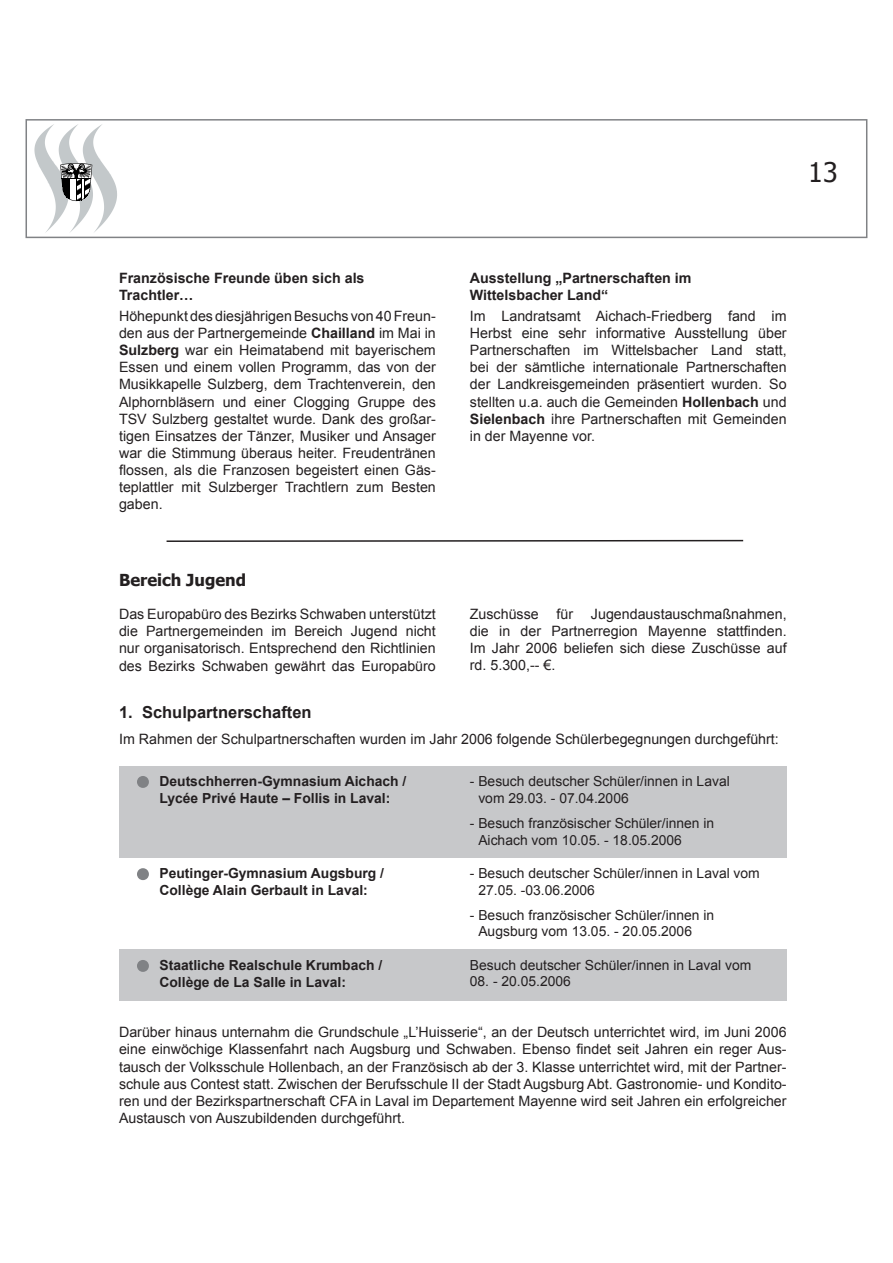
<style>
.page{position:relative;width:893px;height:1263px;background:#fff}
.page>*{position:absolute;margin:0;border:0;box-sizing:border-box;transform-origin:0 0}
.t1{font:27px "Tahoma";color:#231f20}
.t2{font:700 16.5px "Arial";color:#231f20}
.t3{font:700 16.5px "Tahoma";color:#231f20}
.t4{font:14.25px/17.1px "Arial";color:#231f20;text-align:justify}
.t5{font:700 14.25px/17.1px "Arial";color:#231f20}
.t6{font:13.8px/16.6px "Arial";color:#231f20}
.t7{font:700 13.8px/16.6px "Arial";color:#231f20;text-align:center}
.s1{font-weight:700}
.s2{font-family:"Monotype Sorts";font-weight:400;font-size:12px;color:#808285}
</style>
<div class="page">
<div style="left:26px;top:119px;width:841px;height:119px;border:2px solid #808285"></div>
<svg style="left:34px;top:124px;width:83px;height:109px"></svg>
<div style="left:119px;top:766px;width:668px;height:92px;background:#c7c8ca"></div>
<div style="left:119px;top:949px;width:668px;height:52px;background:#c7c8ca"></div>
<svg style="left:166px;top:539px;width:578px;height:3px"></svg>
<svg style="left:137px;top:776px;width:12px;height:12px"></svg>
<svg style="left:137px;top:868px;width:12px;height:13px"></svg>
<svg style="left:137px;top:960px;width:12px;height:12px"></svg>
<h1 class="t1" style="left:808px;top:154px;width:31px">13</h1>
<p class="t5" style="left:119px;top:269px;width:247px">Französische Freunde üben sich als<br>Trachtler…</p>
<p class="t4" style="left:119px;top:308px;width:318px">Höhepunkt des diesjährigen Besuchs von 40 Freun&shy;den aus der Partnergemeinde <span class="s1">Chailland</span> im Mai in <span class="s1">Sulzberg</span> war ein Heimatabend mit bayerischem Essen und einem vollen Programm, das von der Musikkapelle Sulzberg, dem Trachtenverein, den Alphornbläsern und einer Clogging Gruppe des TSV Sulzberg gestaltet wurde. Dank des großar&shy;tigen Einsatzes der Tänzer, Musiker und Ansager war die Stimmung überaus heiter. Freudentränen flossen, als die Franzosen begeistert einen Gäs&shy;teplattler mit Sulzberger Trachtlern zum Besten gaben.</p>
<p class="t3" style="left:119px;top:568px;width:129px">Bereich Jugend</p>
<p class="t4" style="left:119px;top:606px;width:318px">Das Europabüro des Bezirks Schwaben unterstützt die Partnergemeinden im Bereich Jugend nicht nur organisatorisch. Entsprechend den Richtlinien des Bezirks Schwaben gewährt das Europabüro</p>
<p class="t5" style="left:470px;top:269px;width:223px">Ausstellung „Partnerschaften im<br>Wittelsbacher Land“</p>
<p class="t4" style="left:470px;top:308px;width:318px">Im Landratsamt Aichach-Friedberg fand im Herbst eine sehr informative Ausstellung über Partnerschaften im Wittelsbacher Land statt, bei der sämtliche internationale Partnerschaften der Landkreisgemeinden präsentiert wurden. So stellten u.a. auch die Gemeinden <span class="s1">Hollenbach</span> und <span class="s1">Sielenbach</span> ihre Partnerschaften mit Gemeinden in der Mayenne vor.</p>
<p class="t4" style="left:470px;top:605px;width:318px">Zuschüsse für Jugendaustauschmaßnahmen, die in der Partnerregion Mayenne stattfinden.<br>Im Jahr 2006 beliefen sich diese Zuschüsse auf rd. 5.300,-- €.</p>
<p class="t2" style="left:119px;top:701px;width:194px">1. Schulpartnerschaften</p>
<p class="t4" style="left:119px;top:730px;width:661px">Im Rahmen der Schulpartnerschaften wurden im Jahr 2006 folgende Schülerbegegnungen durchgeführt:</p>
<p class="t7" style="left:138px;top:773px;width:270px;line-height:17.1px"><span class="s2">l</span> Deutschherren-Gymnasium Aichach /<br>Lycée Privé Haute – Follis in Laval:</p>
<p class="t7" style="left:138px;top:866px;width:247px"><span class="s2">l</span> Peutinger-Gymnasium Augsburg /<br>Collège Alain Gerbault in Laval:</p>
<p class="t7" style="left:159px;top:957px;width:224px;text-align:left;text-indent:-21px"><span class="s2">l</span> Staatliche Realschule Krumbach /<br>Collège de La Salle in Laval:</p>
<p class="t6" style="left:478px;top:773px;width:253px;text-indent:-9px">- Besuch deutscher Schüler/innen in Laval vom 29.03. - 07.04.2006</p>
<p class="t6" style="left:478px;top:815px;width:237px;text-indent:-9px">- Besuch französischer Schüler/innen in<br>Aichach vom 10.05. - 18.05.2006</p>
<p class="t6" style="left:478px;top:865px;width:283px;text-indent:-9px">- Besuch deutscher Schüler/innen in Laval vom<br>27.05. -03.06.2006</p>
<p class="t6" style="left:478px;top:907px;width:237px;text-indent:-9px">- Besuch französischer Schüler/innen in<br>Augsburg vom 13.05. - 20.05.2006</p>
<p class="t6" style="left:470px;top:957px;width:283px">Besuch deutscher Schüler/innen in Laval vom</p>
<p class="t6" style="left:470px;top:973px;width:103px">08. - 20.05.2006</p>
<p class="t4" style="left:119px;top:1024px;width:669px">Darüber hinaus unternahm die Grundschule „L’Huisserie“, an der Deutsch unterrichtet wird, im Juni 2006 eine einwöchige Klassenfahrt nach Augsburg und Schwaben. Ebenso findet seit Jahren ein reger Aus&shy;tausch der Volksschule Hollenbach, an der Französisch ab der 3. Klasse unterrichtet wird, mit der Partner&shy;schule aus Contest statt. Zwischen der Berufsschule II der Stadt Augsburg Abt. Gastronomie- und Kondito&shy;ren und der Bezirkspartnerschaft CFA in Laval im Departement Mayenne wird seit Jahren ein erfolgreicher Austausch von Auszubildenden durchgeführt.</p>
</div>
